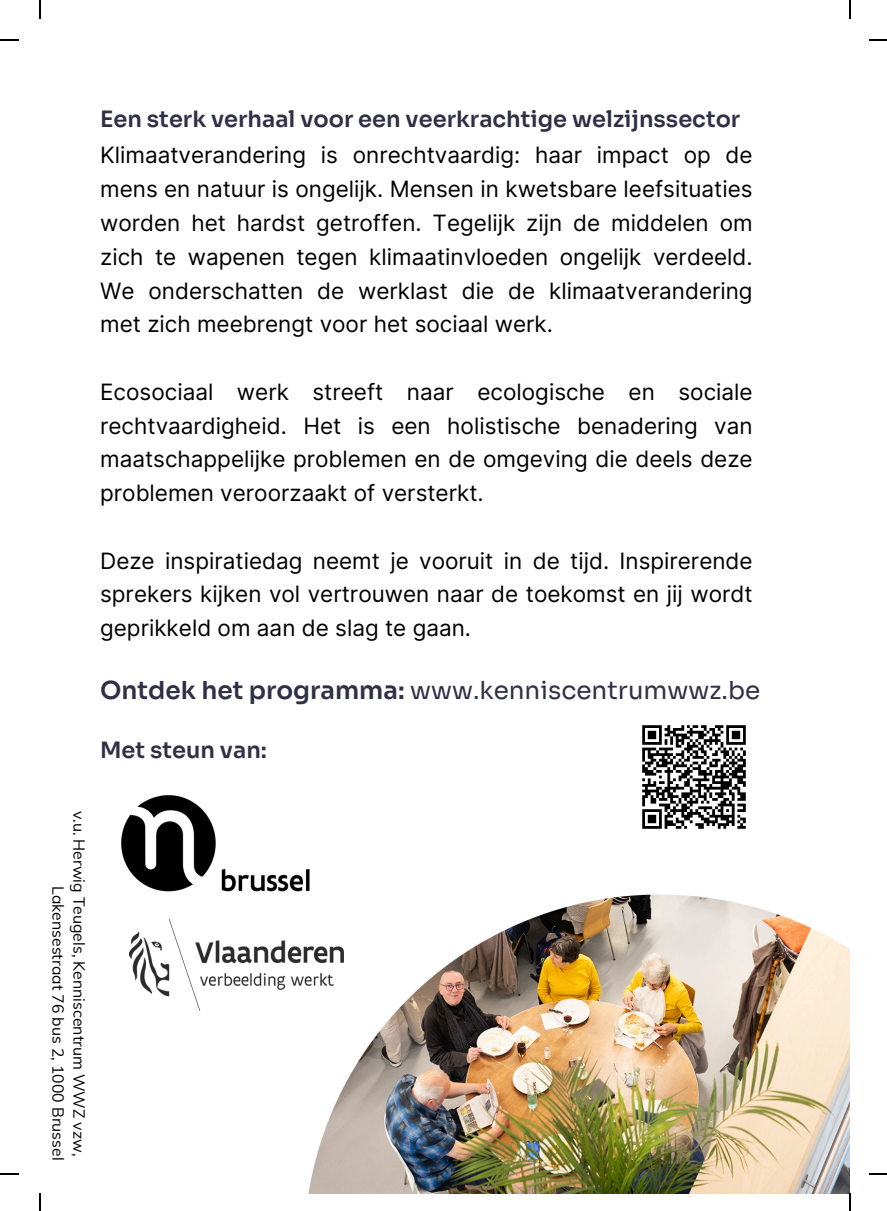
<style>
.page{position:relative;width:887px;height:1211px;background:#fff}
.page>*{position:absolute;margin:0;border:0;box-sizing:border-box;transform-origin:0 0}
.t1{font:24.75px "Sora";color:#2f2f46}
.t2{font:22.5px/33.8px "Inter";color:#000;text-align:justify}
.t3{font:600 22.5px "Sora";color:#2f2f46}
.t4{font:15.75px "Muli";color:#000}
.s1{font-weight:600}
</style>
<div class="page">
<img style="left:308px;top:894px;width:542px;height:299px">
<img style="left:642px;top:725px;width:104px;height:104px">
<img style="left:121px;top:795px;width:189px;height:97px">
<img style="left:129px;top:919px;width:214px;height:92px">
<svg style="left:39px;top:0;width:1px;height:19px"></svg>
<svg style="left:0;top:39px;width:19px;height:1px"></svg>
<svg style="left:849px;top:0;width:1px;height:19px"></svg>
<svg style="left:869px;top:39px;width:18px;height:1px"></svg>
<svg style="left:39px;top:1193px;width:1px;height:18px"></svg>
<svg style="left:0;top:1173px;width:19px;height:1px"></svg>
<svg style="left:849px;top:1193px;width:1px;height:18px"></svg>
<svg style="left:869px;top:1173px;width:18px;height:1px"></svg>
<p class="t3" style="left:100px;top:105px;width:641px">Een sterk verhaal voor een veerkrachtige welzijnssector</p>
<h2 class="t2" style="left:100px;top:138px;width:654px">Klimaatverandering is onrechtvaardig: haar impact op de mens en natuur is ongelijk. Mensen in kwetsbare leefsituaties worden het hardst getroffen. Tegelijk zijn de middelen om zich te wapenen tegen klimaatinvloeden ongelijk verdeeld.<br>We onderschatten de werklast die de klimaatverandering met zich meebrengt voor het sociaal werk.</h2>
<h2 class="t2" style="left:100px;top:375px;width:654px">Ecosociaal werk streeft naar ecologische en sociale rechtvaardigheid. Het is een holistische benadering van maatschappelijke problemen en de omgeving die deels deze problemen veroorzaakt of versterkt.</h2>
<p class="t2" style="left:100px;top:543px;width:654px">Deze inspiratiedag neemt je vooruit in de tijd. Inspirerende sprekers kijken vol vertrouwen naar de toekomst en jij wordt geprikkeld om aan de slag te gaan.</p>
<h2 class="t1" style="left:100px;top:674px;width:661px"><span class="s1">Ontdek het programma:</span> www.kenniscentrumwwz.be</h2>
<p class="t3" style="left:100px;top:735px;width:168px">Met steun van:</p>
<p class="t4" style="left:89px;top:810px;width:347px;rotate:90deg">v.u. Herwig Teugels, Kenniscentrum WWZ vzw,</p>
<p class="t4" style="left:68px;top:886px;width:275px;rotate:90deg">Lakensestraat 76 bus 2, 1000 Brussel</p>
</div>
